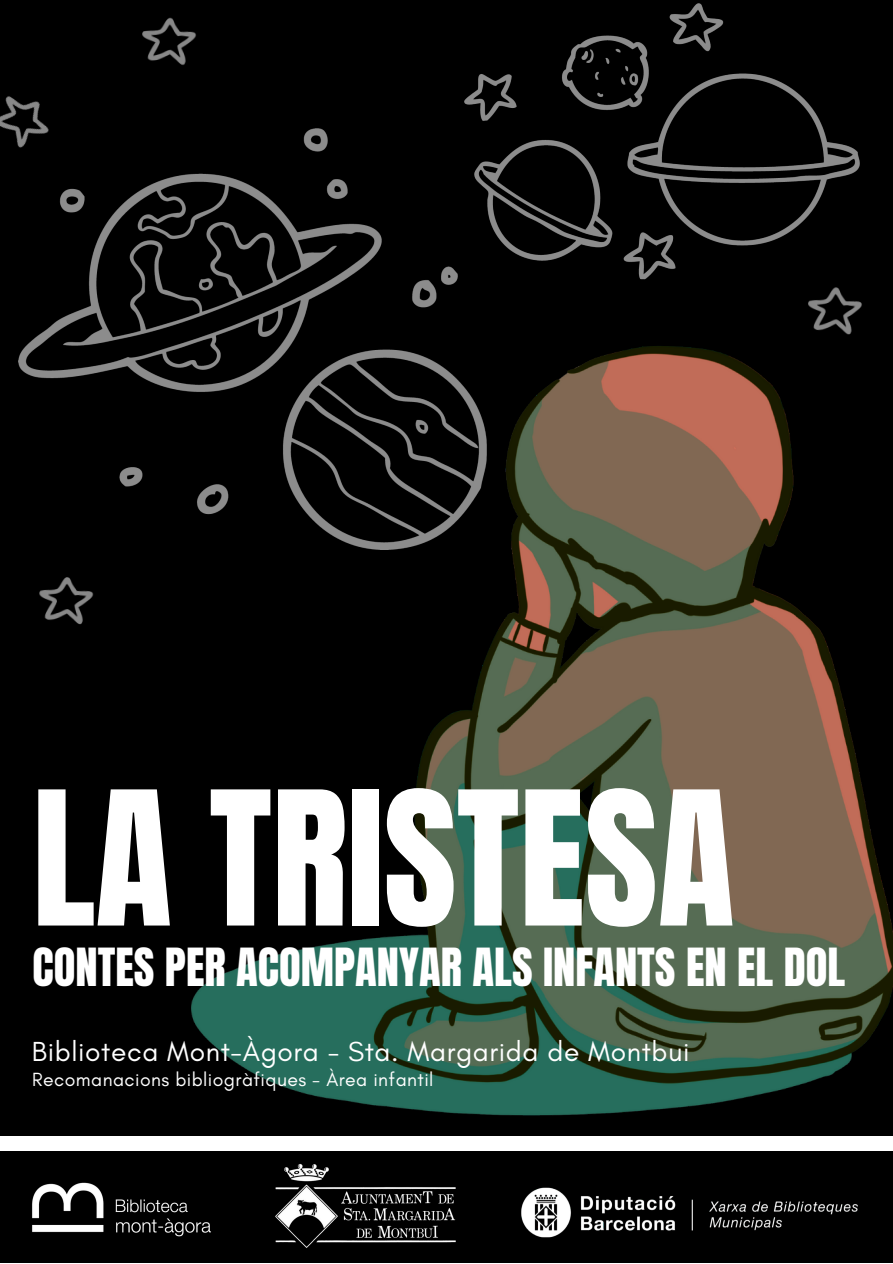
<style>
.page{position:relative;width:893px;height:1264px;background:#fff}
.page>*{position:absolute;margin:0;border:0;box-sizing:border-box;transform-origin:0 0}
.t1{font:158.4px "Anton";color:#fff}
.t2{font:44.7px "Anton";color:#fff}
.t3{font:28.05px "Glacial Indifference";letter-spacing:.02em;color:#fff}
.t4{font:19.5px "Glacial Indifference";letter-spacing:.02em;color:#fff}
</style>
<div class="page">
<div style="left:0;top:0;width:892px;height:1262px;background:#000"></div>
<div style="left:0;top:1136px;width:892px;height:14px;background:#fff"></div>
<img style="left:32px;top:1182px;width:160px;height:55px">
<img style="left:192px;top:159px;width:700px;height:1089px">
<img style="left:478px;top:3px;width:381px;height:297px">
<img style="left:18px;top:89px;width:468px;height:461px">
<img style="left:787px;top:281px;width:99px;height:77px">
<img style="left:142px;top:17px;width:54px;height:48px">
<img style="left:0;top:89px;width:77px;height:94px">
<img style="left:39px;top:577px;width:55px;height:48px">
<p class="t1" style="left:32px;top:745px;width:703px">LA TRISTESA</p>
<p class="t2" style="left:33px;top:935px;width:814px">CONTES PER ACOMPANYAR ALS INFANTS EN EL DOL</p>
<p class="t3" style="left:32px;top:1034px;width:659px">Biblioteca Mont-Àgora - Sta. Margarida de Montbui</p>
<p class="t4" style="left:32px;top:1067px;width:402px">Recomanacions bibliogràfiques - Àrea infantil</p>
</div>
